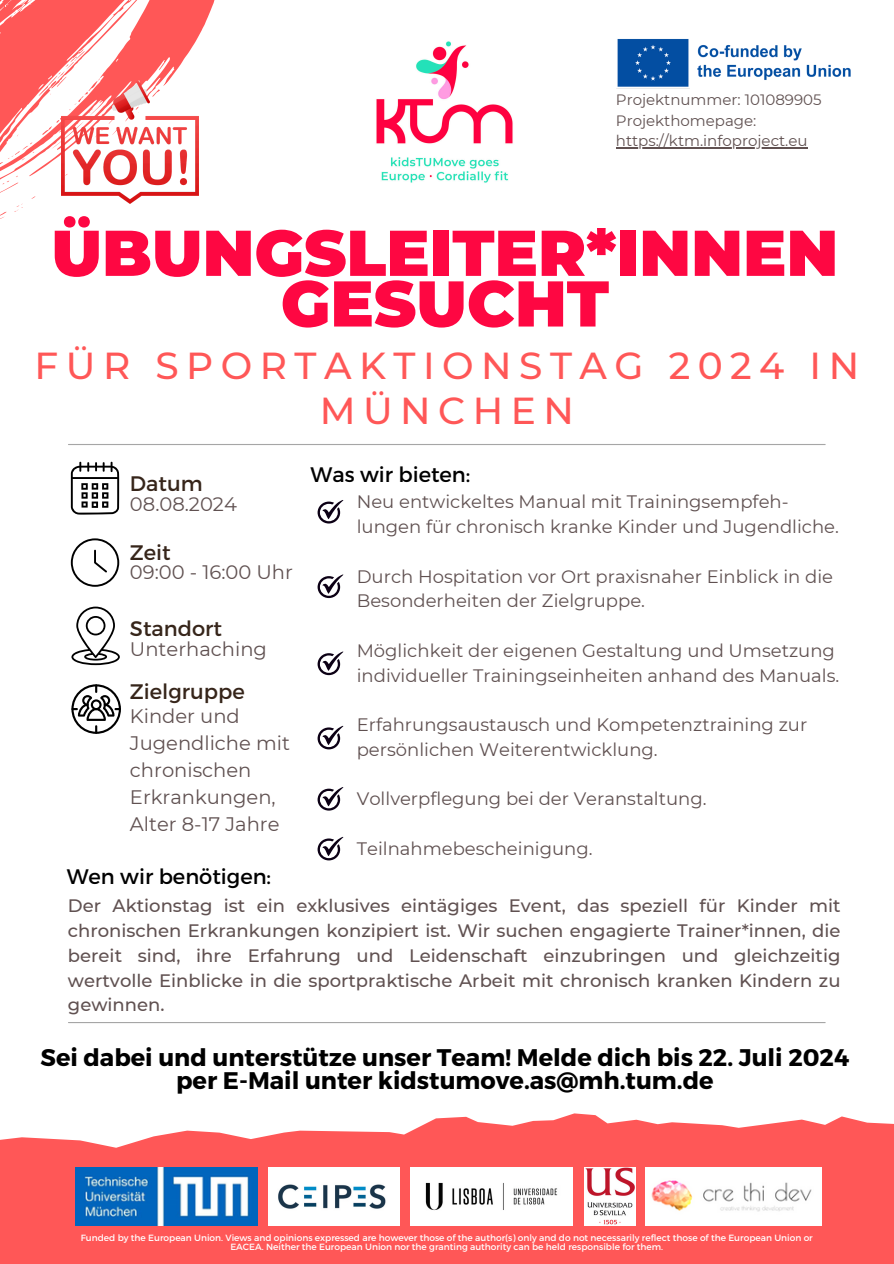
<style>
.page{position:relative;width:894px;height:1264px;background:#fff}
.page>*{position:absolute;margin:0;border:0;box-sizing:border-box;transform-origin:0 0}
.t1{font:900 64.5px/50.7px "Montserrat";color:#fe0742;text-align:center}
.t2{font:500 37.5px/45px "Montserrat";letter-spacing:.2em;color:#ff5757;text-align:center}
.t3{font:700 24px/23.7px "Montserrat";color:#000;text-align:center}
.t4{font:21px "Montserrat";color:#000}
.t5{font:21px "Montserrat";color:#36251a}
.t6{font:19.5px/27px "Montserrat";color:#605151}
.t7{font:18px/24.8px "Montserrat";color:#605151}
.t8{font:500 18px/24.8px "Montserrat";color:#605151;text-align:justify}
.t9{font:15px "Montserrat";color:#605151}
.t10{font:9px/9px "Montserrat";color:#fff;text-align:center}
</style>
<div class="page">
<svg style="left:0;top:1113px;width:893px;height:150px;fill:#ff5757"></svg>
<svg style="left:0;top:0;width:215px;height:213px"></svg>
<svg style="left:33px;top:0;width:16px;height:1px"></svg>
<svg style="left:0;top:213px;width:5px;height:6px"></svg>
<svg style="left:31px;top:196px;width:4px;height:3px"></svg>
<svg style="left:2px;top:181px;width:7px;height:4px"></svg>
<svg style="left:14px;top:203px;width:9px;height:10px"></svg>
<svg style="left:8px;top:51px;width:94px;height:109px"></svg>
<hr style="left:68px;top:1021px;width:756px;height:2px;background:#a6a6a6">
<hr style="left:68px;top:444px;width:756px;height:1px;background:#a6a6a6">
<img style="left:645px;top:1167px;width:176px;height:58px">
<img style="left:410px;top:1167px;width:162px;height:58px">
<img style="left:268px;top:1167px;width:131px;height:58px">
<img style="left:76px;top:1167px;width:181px;height:58px">
<img style="left:584px;top:1167px;width:50px;height:58px">
<img style="left:376px;top:41px;width:137px;height:142px">
<img style="left:61px;top:82px;width:138px;height:121px">
<svg style="left:71px;top:684px;width:50px;height:49px"></svg>
<svg style="left:71px;top:606px;width:49px;height:59px"></svg>
<svg style="left:71px;top:462px;width:48px;height:52px"></svg>
<svg style="left:71px;top:538px;width:48px;height:49px"></svg>
<svg style="left:317px;top:500px;width:26px;height:23px"></svg>
<svg style="left:317px;top:574px;width:26px;height:24px"></svg>
<svg style="left:317px;top:651px;width:26px;height:24px"></svg>
<svg style="left:317px;top:836px;width:26px;height:24px"></svg>
<svg style="left:317px;top:725px;width:26px;height:24px"></svg>
<svg style="left:317px;top:787px;width:26px;height:23px"></svg>
<img style="left:616px;top:39px;width:235px;height:50px">
<hr style="left:615px;top:147px;width:192px;height:1px;background:#605151">
<p class="t9" style="left:615px;top:91px;width:207px">Projektnummer: 101089905</p>
<h4 class="t9" style="left:615px;top:111px;width:142px">Projekthomepage:</h4>
<p class="t9" style="left:615px;top:131px;width:193px">https://ktm.infoproject.eu</p>
<h1 class="t1" style="left:51px;top:227px;width:788px">ÜBUNGSLEITER*INNEN<br>GESUCHT</h1>
<h2 class="t2" style="left:34px;top:343px;width:825px">FÜR SPORTAKTIONSTAG 2024 IN<br>MÜNCHEN</h2>
<h4 class="t5" style="left:130px;top:470px;width:74px">Datum</h4>
<h6 class="t6" style="left:130px;top:491px;width:108px">08.08.2024</h6>
<h6 class="t5" style="left:130px;top:538px;width:42px">Zeit</h6>
<h6 class="t6" style="left:130px;top:558px;width:164px">09:00 - 16:00 Uhr</h6>
<h4 class="t5" style="left:130px;top:615px;width:94px">Standort</h4>
<p class="t6" style="left:130px;top:635px;width:138px">Unterhaching</p>
<h6 class="t5" style="left:130px;top:677px;width:116px">Zielgruppe</h6>
<h6 class="t6" style="left:130px;top:702px;width:161px">Kinder und<br>Jugendliche mit chronischen<br>Erkrankungen,<br>Alter 8-17 Jahre</h6>
<p class="t4" style="left:67px;top:862px;width:206px">Wen wir benötigen:</p>
<p class="t4" style="left:310px;top:460px;width:161px">Was wir bieten:</p>
<p class="t7" style="left:356px;top:489px;width:483px">Neu entwickeltes Manual mit Trainingsempfeh&shy;lungen für chronisch kranke Kinder und Jugendliche.</p>
<h4 class="t7" style="left:356px;top:563px;width:477px">Durch Hospitation vor Ort praxisnaher Einblick in die<br>Besonderheiten der Zielgruppe.</h4>
<h4 class="t7" style="left:356px;top:638px;width:484px">Möglichkeit der eigenen Gestaltung und Umsetzung individueller Trainingseinheiten anhand des Manuals.</h4>
<p class="t7" style="left:356px;top:712px;width:452px">Erfahrungsaustausch und Kompetenztraining zur persönlichen Weiterentwicklung.</p>
<p class="t7" style="left:356px;top:786px;width:351px">Vollverpflegung bei der Veranstaltung.</p>
<h4 class="t7" style="left:356px;top:836px;width:237px">Teilnahmebescheinigung.</h4>
<h4 class="t8" style="left:68px;top:893px;width:774px">Der Aktionstag ist ein exklusives eintägiges Event, das speziell für Kinder mit chronischen Erkrankungen konzipiert ist. Wir suchen engagierte Trainer*innen, die bereit sind, ihre Erfahrung und Leidenschaft einzubringen und gleichzeitig wertvolle Einblicke in die sportpraktische Arbeit mit chronisch kranken Kindern zu gewinnen.</h4>
<h4 class="t3" style="left:41px;top:1044px;width:810px">Sei dabei und unterstütze unser Team! Melde dich bis 22. Juli 2024 per E-Mail unter kidstumove.as@mh.tum.de</h4>
<h6 class="t10" style="left:81px;top:1232px;width:733px">Funded by the European Union. Views and opinions expressed are however those of the author(s) only and do not necessarily reflect those of the European Union or<br>EACEA. Neither the European Union nor the granting authority can be held responsible for them.</h6>
</div>
